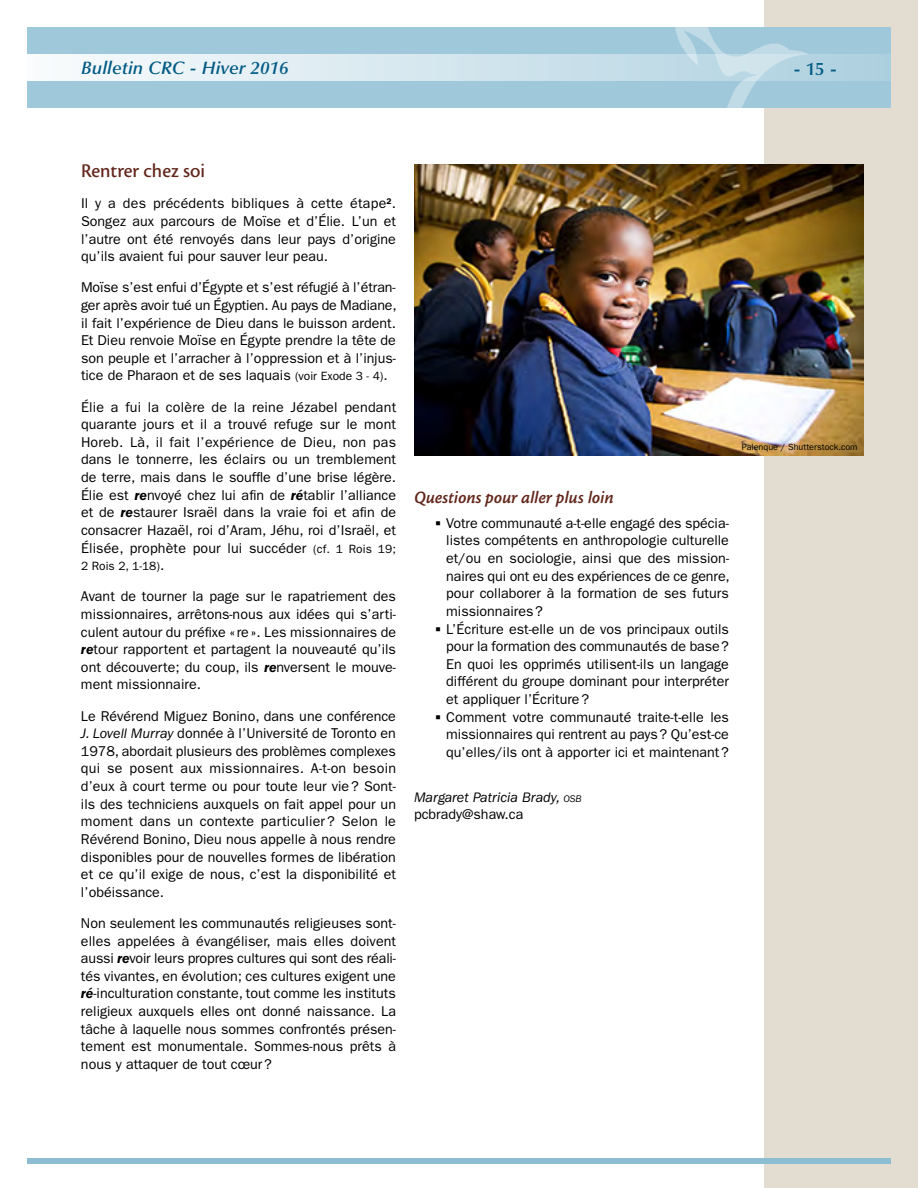
<style>
.page{position:relative;width:918px;height:1188px;background:#fff}
.page>*{position:absolute;margin:0;border:0;box-sizing:border-box;transform-origin:0 0}
.t1{font:20.25px "Cronos MM 479 13";letter-spacing:-.005em;color:#63271c}
.t2{font:18px "Cronos MM It 574 12";letter-spacing:.02em;color:#63271c}
.t3{font:italic 600 18px "Optima";letter-spacing:.01em;color:#005a84}
.t4{font:600 18px "Optima";color:#005a84}
.t5{font:14.25px/17.7px "Franklin Gothic";color:#000;text-align:justify}
.t6{font:italic 14.25px/17.5px "Franklin Gothic";color:#000}
.t7{font:12px "Franklin Gothic";color:#000}
.t8{font:9px "Franklin Gothic";color:#000}
.s1{font-size:12px}
.s2{font-weight:600;font-style:italic}
.s3{font-size:14.25px}
.s4{font-style:italic}
.s5{font-family:"Aquiline"}
.s6{font-size:10.05px}
.s7{font-style:normal}
</style>
<div class="page">
<div style="left:765px;top:0;width:153px;height:1188px;background:#e3dcd0"></div>
<div style="left:27px;top:1158px;width:864px;height:6px;background:#8dbdd2"></div>
<div style="left:27px;top:27px;width:864px;height:81px;background:#9fc8da"></div>
<svg style="left:675px;top:27px;width:133px;height:81px"></svg>
<svg style="left:27px;top:54px;width:864px;height:27px;background:#d4e6ee"></svg>
<img style="left:414px;top:164px;width:450px;height:292px">
<p class="t3" style="left:81px;top:57px;width:209px">Bulletin CRC - Hiver 2016</p>
<p class="t4" style="left:793px;top:58px;width:45px">- 15 -</p>
<h1 class="t1" style="left:81px;top:160px;width:126px">Rentrer chez soi</h1>
<p class="t5" style="left:81px;top:195px;width:317px">Il y a des précédents bibliques à cette étape<sup>2</sup>.<br>Songez aux parcours de Moïse et d’Élie. L’un et l’autre ont été renvoyés dans leur pays d’origine qu’ils avaient fui pour sauver leur peau.</p>
<p class="t5" style="left:81px;top:279px;width:317px">Moïse s’est enfui d’Égypte et s’est réfugié à l’étran&shy;ger après avoir tué un Égyptien. Au pays de Madiane, il fait l’expérience de Dieu dans le buisson ardent.<br>Et Dieu renvoie Moïse en Égypte prendre la tête de son peuple et l’arracher à l’oppression et à l’injus&shy;tice de Pharaon et de ses laquais <span class="s1">(voir Exode 3 - 4)</span>.</p>
<p class="t5" style="left:81px;top:398px;width:317px">Élie a fui la colère de la reine Jézabel pendant quarante jours et il a trouvé refuge sur le mont Horeb. Là, il fait l’expérience de Dieu, non pas dans le tonnerre, les éclairs ou un tremblement de terre, mais dans le souffle d’une brise légère.<br>Élie est <span class="s2">re</span>nvoyé chez lui afin de <span class="s2">ré</span>tablir l’alliance et de <span class="s2">re</span>staurer Israël dans la vraie foi et afin de consacrer Hazaël, roi d’Aram, Jéhu, roi d’Israël, et Élisée, prophète pour lui succéder <span class="s1">(cf. 1 Rois 19;</span></p>
<p class="t7" style="left:81px;top:559px;width:85px">2 Rois 2, 1-18)<span class="s3">.</span></p>
<p class="t5" style="left:81px;top:588px;width:317px">Avant de tourner la page sur le rapatriement des missionnaires, arrêtons-nous aux idées qui s’arti&shy;culent autour du préfixe « re». Les missionnaires de <span class="s2">re</span>tour rapportent et partagent la nouveauté qu’ils ont découverte; du coup, ils <span class="s2">re</span>nversent le mouve&shy;ment missionnaire.</p>
<p class="t5" style="left:81px;top:707px;width:317px">Le Révérend Miguez Bonino, dans une conférence <span class="s4">J. Lovell Murray</span> donnée à l’Université de Toronto en 1978, abordait plusieurs des problèmes complexes qui se posent aux missionnaires. A-t-on besoin d’eux à court terme ou pour toute leur vie? Sont&shy;ils des techniciens auxquels on fait appel pour un moment dans un contexte particulier ? Selon le Révérend Bonino, Dieu nous appelle à nous rendre disponibles pour de nouvelles formes de libération et ce qu’il exige de nous, c’est la disponibilité et l’obéissance.</p>
<p class="t5" style="left:81px;top:914px;width:317px">Non seulement les communautés religieuses sont&shy;elles appelées à évangéliser, mais elles doivent aussi <span class="s2">re</span>voir leurs propres cultures qui sont des réali&shy;tés vivantes, en évolution; ces cultures exigent une <span class="s2">ré</span>-inculturation constante, tout comme les instituts religieux auxquels elles ont donné naissance. La tâche à laquelle nous sommes confrontés présen&shy;tement est monumentale. Sommes-nous prêts à nous y attaquer de tout cœur?</p>
<p class="t8" style="left:742px;top:441px;width:117px">Palenque / Shutterstock.com</p>
<p class="t2" style="left:414px;top:488px;width:201px">Questions pour aller plus loin</p>
<p class="t5" style="left:446px;top:514px;width:285px;text-indent:-12px"><span class="s5">•</span> Votre communauté a-t-elle engagé des spécia&shy;listes compétents en anthropologie culturelle et/ou en sociologie, ainsi que des mission&shy;naires qui ont eu des expériences de ce genre, pour collaborer à la formation de ses futurs missionnaires?</p>
<p class="t5" style="left:446px;top:620px;width:284px;text-indent:-12px"><span class="s5">•</span> L’Écriture est-elle un de vos principaux outils pour la formation des communautés de base?<br>En quoi les opprimés utilisent-ils un langage différent du groupe dominant pour interpréter et appliquer l’Écriture?</p>
<p class="t5" style="left:446px;top:708px;width:284px;text-indent:-12px"><span class="s5">•</span> Comment votre communauté traite-t-elle les missionnaires qui rentrent au pays? Qu’est-ce qu’elles/ils ont à apporter ici et maintenant?</p>
<p class="t6" style="left:414px;top:788px;width:169px">Margaret Patricia Brady, <span class="s6">osb </span><span class="s7">pcbrady@shaw.ca</span></p>
</div>
